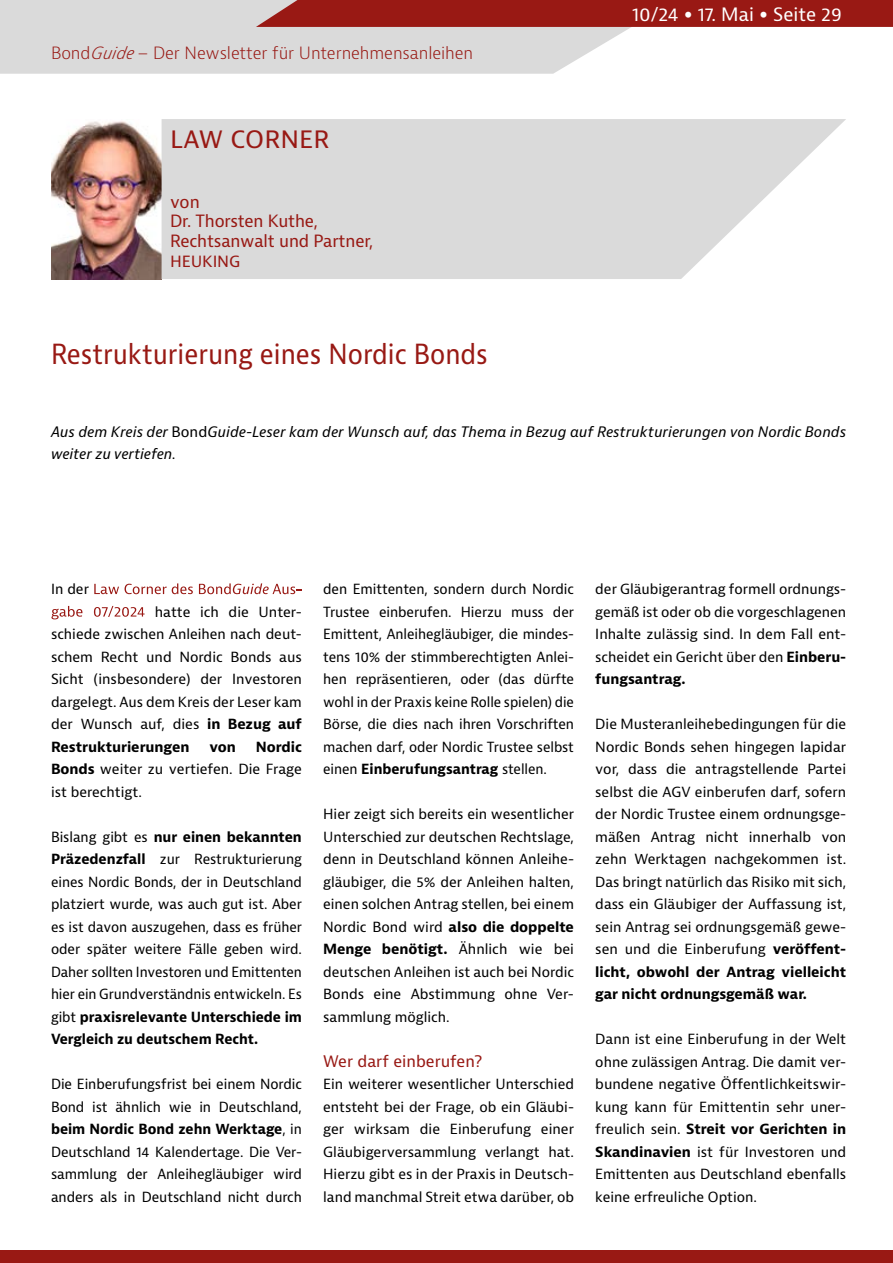
<style>
.page{position:relative;width:893px;height:1263px;background:#fff}
.page>*{position:absolute;margin:0;border:0;box-sizing:border-box;transform-origin:0 0}
.t1{font:27px "Bernina Sans";color:#981914;scale:.92 1}
.t2{font:25.5px "Bernina Sans";color:#981914}
.t3{font:18px "Bernina Sans";color:#fff}
.t4{font:16.5px/19.8px "Bernina Sans";letter-spacing:-.01em;color:#981914}
.t5{font:300 16.5px "Bernina Sans";letter-spacing:-.005em;color:#981914}
.t6{font:15.6px "Bernina Sans";color:#981914}
.t7{font:italic 14.1px/22.5px "Bernina Sans";color:#000}
.t8{font:13.65px/22.5px "Bernina Sans";color:#000;text-align:justify}
.t9{font:700 13.65px "Bernina Sans";color:#000}
.s1{font-style:italic}
.s2{font-family:"Arial";font-weight:900}
.s3{font-style:normal}
.s4{color:#fff}
.s5{font-style:italic;color:#fff}
.s6{font-weight:700}
</style>
<div class="page">
<div style="left:0;top:0;width:631px;height:74px;background:#dadada"></div>
<svg style="left:256px;top:0;width:637px;height:27px;background:#9b1f1a"></svg>
<div style="left:0;top:1250px;width:893px;height:13px;background:#991914"></div>
<img style="left:51px;top:119px;width:111px;height:160px">
<svg style="left:162px;top:119px;width:684px;height:160px;background:#dedede"></svg>
<p class="t5" style="left:51px;top:42px;width:424px">Bond<span class="s1">Guide</span>– Der Newsletter für Unternehmensanleihen</p>
<h2 class="t2" style="left:170px;top:122px;width:161px">LAW CORNER</h2>
<p class="t4" style="left:170px;top:192px;width:205px">von<br>Dr. Thorsten Kuthe,<br>Rechtsanwalt und Partner,<br>HEUKING</p>
<h1 class="t1" style="left:51px;top:336px;width:476px">Restrukturierung eines Nordic Bonds</h1>
<h3 class="t3" style="left:632px;top:2px;width:211px">10/24 <span class="s2">•</span> 17. Mai <span class="s2">•</span> Seite 29</h3>
<p class="t7" style="left:51px;top:420px;width:797px">Aus dem Kreis der <span class="s3">Bond</span>Guide-Leser kam der Wunsch auf, das Thema in Bezug auf Restrukturierungen von Nordic Bonds weiter zu vertiefen.</p>
<p class="t8" style="left:51px;top:578px;width:252px">In der <span class="s4">Law Corner des Bond</span><span class="s5">Guide</span> <span class="s4">Aus&shy;gabe 07/2024</span> hatte ich die Unter&shy;schiede zwischen Anleihen nach deut&shy;schem Recht und Nordic Bonds aus Sicht (insbesondere) der Investoren dargelegt. Aus dem Kreis der Leser kam der Wunsch auf, dies <span class="s6">in Bezug auf Restrukturierungen</span></p>
<p class="t8" style="left:51px;top:736px;width:252px;text-indent:205px"><span class="s6">Nordic Bonds</span> weiter zu vertiefen. Die Frage ist berechtigt.</p>
<p class="t8" style="left:51px;top:826px;width:252px">Bislang gibt es <span class="s6">nur einen bekannten Präzedenzfall</span> zur Restrukturierung eines Nordic Bonds, der in Deutschland platziert wurde, was auch gut ist. Aber es ist davon auszugehen, dass es früher oder später weitere Fälle geben wird.<br>Daher sollten Investoren und Emittenten hier ein Grundverständnis entwickeln. Es gibt <span class="s6">praxisrelevante Unterschiede im Vergleich zu deutschem Recht.</span></p>
<p class="t8" style="left:51px;top:1073px;width:252px">Die Einberufungsfrist bei einem Nordic Bond ist ähnlich wie in Deutschland, <span class="s6">beim Nordic Bond zehn Werktage</span>, in Deutschland 14 Kalendertage. Die Ver&shy;sammlung der Anleihegläubiger wird anders als in Deutschland nicht durch</p>
<p class="t9" style="left:209px;top:738px;width:28px">von</p>
<p class="t8" style="left:323px;top:578px;width:252px">den Emittenten, sondern durch Nordic Trustee einberufen. Hierzu muss der Emittent, Anleihegläubiger, die mindes&shy;tens 10% der stimmberechtigten Anlei&shy;hen repräsentieren, oder (das dürfte wohl in der Praxis keine Rolle spielen) die Börse, die dies nach ihren Vorschriften machen darf, oder Nordic Trustee selbst einen <span class="s6">Einberufungsantrag</span> stellen.</p>
<p class="t8" style="left:323px;top:803px;width:252px">Hier zeigt sich bereits ein wesentlicher Unterschied zur deutschen Rechtslage, denn in Deutschland können Anleihe&shy;gläubiger, die 5% der Anleihen halten, einen solchen Antrag stellen, bei einem Nordic Bond wird <span class="s6">also die doppelte Menge benötigt.</span> Ähnlich wie bei deutschen Anleihen ist auch bei Nordic Bonds eine Abstimmung ohne Ver&shy;sammlung möglich.</p>
<p class="t6" style="left:323px;top:1051px;width:161px">Wer darf einberufen?</p>
<p class="t8" style="left:323px;top:1073px;width:252px">Ein weiterer wesentlicher Unterschied entsteht bei der Frage, ob ein Gläubi&shy;ger wirksam die Einberufung einer Gläubigerversammlung verlangt hat.<br>Hierzu gibt es in der Praxis in Deutsch&shy;land manchmal Streit etwa darüber, ob</p>
<p class="t8" style="left:595px;top:578px;width:252px">der Gläubigerantrag formell ordnungs&shy;gemäß ist oder ob die vorgeschlagenen Inhalte zulässig sind. In dem Fall ent&shy;scheidet ein Gericht über den <span class="s6">Einberu&shy;fungsantrag.</span></p>
<p class="t8" style="left:595px;top:713px;width:252px">Die Musteranleihebedingungen für die Nordic Bonds sehen hingegen lapidar vor, dass die antragstellende Partei selbst die AGV einberufen darf, sofern der Nordic Trustee einem ordnungsge&shy;mäßen Antrag nicht innerhalb von zehn Werktagen nachgekommen ist.<br>Das bringt natürlich das Risiko mit sich, dass ein Gläubiger der Auffassung ist, sein Antrag sei ordnungsgemäß gewe&shy;sen und die Einberufung <span class="s6">veröffent&shy;licht, obwohl der Antrag vielleicht gar nicht ordnungsgemäß war.</span></p>
<p class="t8" style="left:595px;top:1028px;width:252px">Dann ist eine Einberufung in der Welt ohne zulässigen Antrag. Die damit ver&shy;bundene negative Öffentlichkeitswir&shy;kung kann für Emittentin sehr uner&shy;freulich sein. <span class="s6">Streit vor Gerichten in Skandinavien</span> ist für Investoren und Emittenten aus Deutschland ebenfalls keine erfreuliche Option.</p>
</div>
